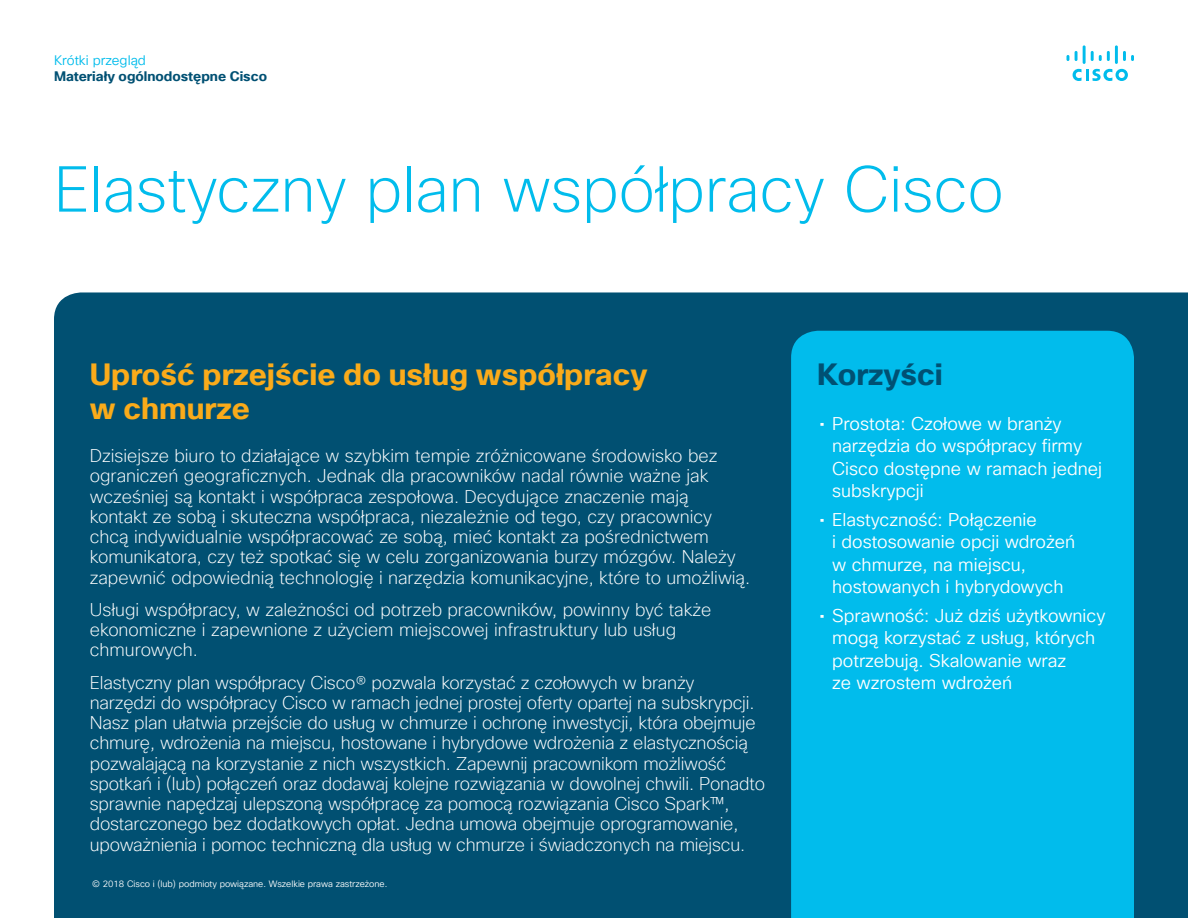
<style>
.page{position:relative;width:1188px;height:918px;background:#fff}
.page>*{position:absolute;margin:0;border:0;box-sizing:border-box;transform-origin:0 0}
.Title_Headline{font:200 63px "Cisco Sans TT";color:#01bcec}
.Intro_Heading{font:700 30px/34.5px "Cisco Sans TT";color:#faab1a}
.Sidebar_Heading_Indi{font:700 30px "Cisco Sans TT";color:#005073}
.Intro{font:200 18px/20.2px "Cisco Sans TT";letter-spacing:-.01em;color:#fff}
.t1{font:18px/22.5px "Cisco Sans TT Light";color:#fff}
.t2{font:700 13.5px "Cisco Sans TT";color:#005073}
.t3{font:13.5px "Cisco Sans TT Light";color:#01bcec}
.Footer_white{font:9px "Cisco Sans TT Light";color:#fff}
.s1{font-family:"Cisco Sans TT"}
</style>
<div class="page">
<svg style="left:1073px;top:69px;width:55px;height:12px"></svg>
<svg style="left:1067px;top:55px;width:2px;height:6px"></svg>
<svg style="left:1075px;top:51px;width:3px;height:10px"></svg>
<hr style="left:1083px;top:45px;width:3px;height:19px;background:#01bcec">
<svg style="left:1091px;top:51px;width:19px;height:10px"></svg>
<hr style="left:1115px;top:45px;width:3px;height:19px;background:#01bcec">
<svg style="left:1123px;top:51px;width:11px;height:10px"></svg>
<div style="left:54px;top:292px;width:1134px;height:626px;background:#015072"></div>
<div style="left:791px;top:331px;width:343px;height:587px;background:#01bcec"></div>
<p class="t3" style="left:54px;top:51px;width:93px">Krótki przegląd</p>
<p class="t2" style="left:54px;top:67px;width:215px">Materiały ogólnodostępne Cisco</p>
<p class="Title_Headline" style="left:54px;top:149px;width:951px">Elastyczny plan współpracy Cisco</p>
<p class="Intro_Heading" style="left:90px;top:358px;width:559px">Uprość przejście do usług współpracy w chmurze</p>
<p class="Intro" style="left:90px;top:446px;width:662px">Dzisiejsze biuro to działające w szybkim tempie zróżnicowane środowisko bez ograniczeń geograficznych. Jednak dla pracowników nadal równie ważne jak wcześniej są kontakt i współpraca zespołowa. Decydujące znaczenie mają kontakt ze sobą i skuteczna współpraca, niezależnie od tego, czy pracownicy chcą indywidualnie współpracować ze sobą, mieć kontakt za pośrednictwem komunikatora, czy też spotkać się w celu zorganizowania burzy mózgów. Należy zapewnić odpowiednią technologię i narzędzia komunikacyjne, które to umożliwią.</p>
<p class="Intro" style="left:90px;top:600px;width:623px">Usługi współpracy, w zależności od potrzeb pracowników, powinny być także ekonomiczne i zapewnione z użyciem miejscowej infrastruktury lub usług chmurowych.</p>
<p class="Intro" style="left:90px;top:673px;width:677px">Elastyczny plan współpracy Cisco® pozwala korzystać z czołowych w branży narzędzi do współpracy Cisco w ramach jednej prostej oferty opartej na subskrypcji.<br>Nasz plan ułatwia przejście do usług w chmurze i ochronę inwestycji, która obejmuje chmurę, wdrożenia na miejscu, hostowane i hybrydowe wdrożenia z elastycznością pozwalającą na korzystanie z nich wszystkich. Zapewnij pracownikom możliwość spotkań i (lub) połączeń oraz dodawaj kolejne rozwiązania w dowolnej chwili. Ponadto sprawnie napędzaj ulepszoną współpracę za pomocą rozwiązania Cisco Spark™, dostarczonego bez dodatkowych opłat. Jedna umowa obejmuje oprogramowanie, upoważnienia i pomoc techniczną dla usług w chmurze i świadczonych na miejscu.</p>
<p class="Footer_white" style="left:92px;top:878px;width:297px">© 2018 Cisco i (lub) podmioty powiązane. Wszelkie prawa zastrzeżone.</p>
<p class="Sidebar_Heading_Indi" style="left:817px;top:354px;width:127px">Korzyści</p>
<p class="t1" style="left:832px;top:413px;width:271px;text-indent:-13px"><span class="s1">•</span> Prostota: Czołowe w branży narzędzia do współpracy firmy<br>Cisco dostępne w ramach jednej subskrypcji</p>
<p class="t1" style="left:832px;top:509px;width:244px;text-indent:-13px"><span class="s1">•</span> Elastyczność: Połączenie<br>i dostosowanie opcji wdrożeń w chmurze, na miejscu, hostowanych i hybrydowych</p>
<p class="t1" style="left:832px;top:605px;width:275px;text-indent:-13px"><span class="s1">•</span> Sprawność: Już dziś użytkownicy mogą korzystać z usług, których potrzebują. Skalowanie wraz<br>ze wzrostem wdrożeń</p>
</div>
